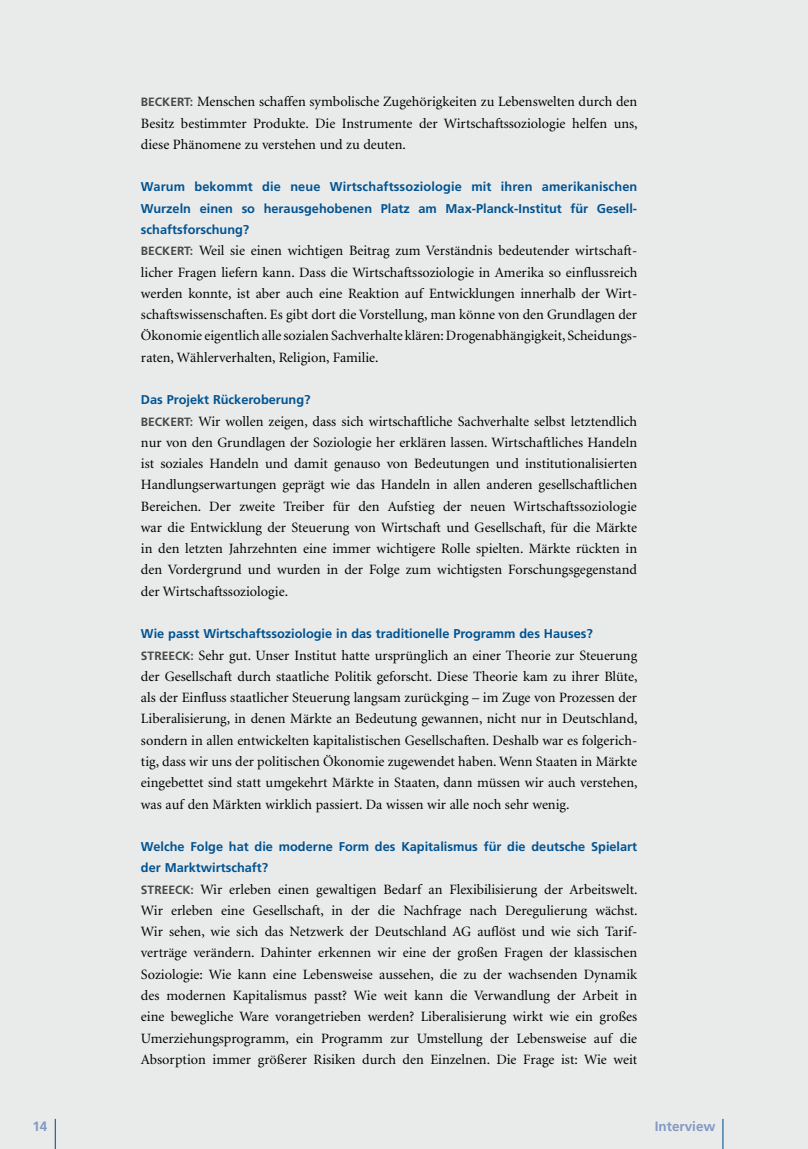
<style>
.page{position:relative;width:808px;height:1149px;background:#fff}
.page>*{position:absolute;margin:0;border:0;box-sizing:border-box;transform-origin:0 0}
.t1{font:14.25px/21.3px "Minion";color:#000;text-align:justify}
.t2{font:700 13.5px "Frutiger";color:#8399c4}
.t3{font:700 12.75px/21.3px "Frutiger";color:#005391;text-align:justify}
.s1{font-family:"Frutiger";font-weight:700;font-size:12px;color:#484849}
</style>
<div class="page">
<div style="left:0;top:0;width:808px;height:1148px;background:#e9eaea"></div>
<hr style="left:55px;top:1118px;width:1px;height:30px;background:#005391">
<hr style="left:722px;top:1118px;width:1px;height:30px;background:#005391">
<p class="t1" style="left:141px;top:92px;width:498px"><span class="s1">BECK ERT:</span> Menschen schaffen symbolische Zugehörigkeiten zu Lebenswelten durch den Besitz bestimmter Produkte. Die Instrumente der Wirtschaftssoziologie helfen uns, diese Phänomene zu verstehen und zu deuten.</p>
<p class="t3" style="left:141px;top:176px;width:498px">Warum bekommt die neue Wirtschaftssoziologie mit ihren amerikanischen Wurzeln einen so herausgehobenen Platz am Max-Planck-Institut für Gesell&shy;schaftsforschung?</p>
<p class="t1" style="left:141px;top:240px;width:498px;text-align:left"><span class="s1">BECK ERT:</span> Weil sie einen wichtigen Beitrag zum Verständnis bedeutender wirtschaft&shy;licher Fragen liefern kann. Dass die Wirtschaftssoziologie in Amerika so einflussreich werden konnte, ist aber auch eine Reaktion auf Entwicklungen innerhalb der Wirt&shy;schafts-wissenschaften. Es gibt dort die Vorstellung, man könne von den Grundlagen der Ökonomie eigentlich alle sozialen Sachverhalte klären: Drogenabhängigkeit, Schei-dungs&shy;raten, Wählerverhalten, Religion, Familie.</p>
<p class="t3" style="left:141px;top:389px;width:171px">Das Projekt Rückeroberung?</p>
<p class="t1" style="left:141px;top:411px;width:498px"><span class="s1">BECK ERT:</span> Wir wollen zeigen, dass sich wirtschaftliche Sachverhalte selbst letzt-endlich nur von den Grundlagen der Soziologie her erklären lassen. Wirtschaftliches Handeln ist soziales Handeln und damit genauso von Bedeutungen und institutionalisier-ten Handlungserwartungen geprägt wie das Handeln in allen anderen gesell-schaftlichen Bereichen. Der zweite Treiber für den Aufstieg der neuen Wirtschaftssoziologie war die Entwicklung der Steuerung von Wirtschaft und Gesellschaft, für die Märkte in den letzten Jahrzehnten eine immer wichtigere Rolle spielten. Märkte rückten in den Vordergrund und wurden in der Folge zum wichtigsten Forschungsgegenstand der Wirtschaftssoziologie.</p>
<p class="t3" style="left:141px;top:623px;width:453px">Wie passt Wirtschaftssoziologie in das traditionelle Programm des Hauses?</p>
<p class="t1" style="left:141px;top:644px;width:498px"><span class="s1">STR EECK:</span> Sehr gut. Unser Institut hatte ursprünglich an einer Theorie zur Steuerung der Gesellschaft durch staatliche Politik geforscht. Diese Theorie kam zu ihrer Blüte, als der Einfluss staatlicher Steuerung langsam zurückging – im Zuge von Prozessen der Liberalisierung, in denen Märkte an Bedeutung gewannen, nicht nur in Deutschland, sondern in allen entwickelten kapitalistischen Gesellschaften. Deshalb war es folgerich&shy;tig, dass wir uns der politischen Ökonomie zugewendet haben. Wenn Staaten in Märkte eingebettet sind statt umgekehrt Märkte in Staaten, dann müssen wir auch verstehen, was auf den Märkten wirklich passiert. Da wissen wir alle noch sehr wenig.</p>
<p class="t3" style="left:141px;top:835px;width:498px">Welche Folge hat die moderne Form des Kapitalismus für die deutsche Spielart der Marktwirtschaft?</p>
<p class="t1" style="left:141px;top:878px;width:498px"><span class="s1">STR EECK :</span> Wir erleben einen gewaltigen Bedarf an Flexi-bi-lisierung der Arbeitswelt.<br>Wir erleben eine Gesellschaft, in der die Nachfrage nach Deregulierung wächst.<br>Wir sehen, wie sich das Netzwerk der Deutschland AG auflöst und wie sich Tarif&shy;verträge verändern. Dahinter erkennen wir eine der großen Fragen der klassischen Soziologie: Wie kann eine Lebensweise aussehen, die zu der wachsenden Dynamik des modernen Kapitalismus passt? Wie weit kann die Verwandlung der Arbeit in eine bewegliche Ware vorangetrieben werden? Libera-lisierung wirkt wie ein großes Umerziehungsprogramm, ein Programm zur Umstellung der Lebensweise auf die Ab-sorption immer größerer Risiken durch den Einzelnen. Die Frage ist: Wie weit</p>
<p class="t2" style="left:32px;top:1117px;width:17px">14</p>
<p class="t2" style="left:655px;top:1117px;width:62px">Interview</p>
</div>
